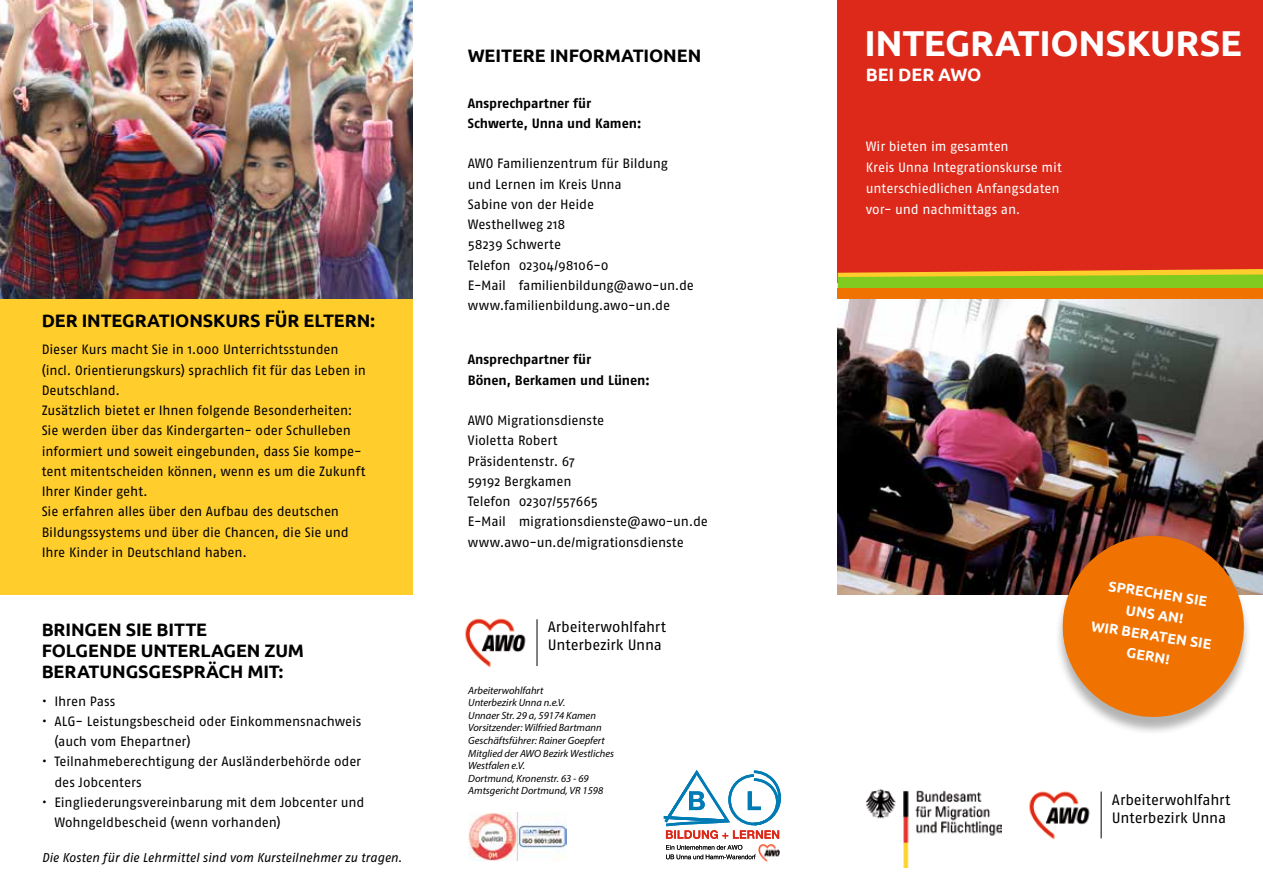
<style>
.page{position:relative;width:1263px;height:893px;background:#fff}
.page>*{position:absolute;margin:0;border:0;box-sizing:border-box;transform-origin:0 0}
.t1{font:700 36px "Ubuntu";letter-spacing:-.01em;color:#fff}
.t2{font:700 18px/21px "Ubuntu";letter-spacing:-.005em;color:#000}
.t3{font:700 18px "Ubuntu";letter-spacing:-.01em;color:#fff}
.t4{font:15px/18px "Fago No";letter-spacing:-.01em;color:#000}
.t5{font:700 14.25px/21px "Ubuntu";color:#fff;text-align:center}
.t6{font:13.5px/20.2px "Fago No";letter-spacing:-.01em;color:#000}
.t7{font:13.5px/21px "Fago No";letter-spacing:-.005em;color:#fff}
.t8{font:700 13.5px/20.2px "Fago No";letter-spacing:-.005em;color:#000}
.t9{font:italic 12.75px "Fago No";letter-spacing:-.015em;color:#000}
.t10{font:italic 10.5px/12.6px "Myriad Pro";color:#000}
</style>
<div class="page">
<img style="left:838px;top:298px;width:425px;height:297px">
<div style="left:838px;top:0;width:425px;height:283px;background:#dc291a"></div>
<svg style="left:838px;top:269px;width:425px;height:19px;background:#aaba21"></svg>
<img style="left:468px;top:812px;width:98px;height:49px">
<img style="left:758px;top:844px;width:21px;height:18px">
<div style="left:0;top:298px;width:412px;height:297px;background:#ffcd2c"></div>
<img style="left:866px;top:789px;width:135px;height:79px">
<hr style="left:1101px;top:791px;width:1px;height:47px;background:#000">
<img style="left:1029px;top:791px;width:61px;height:49px">
<hr style="left:537px;top:619px;width:1px;height:47px;background:#000">
<img style="left:465px;top:618px;width:61px;height:50px">
<div style="left:838px;top:288px;width:425px;height:10px;background:#f07200"></div>
<svg style="left:666px;top:845px;width:89px;height:14px"></svg>
<svg style="left:664px;top:770px;width:117px;height:69px"></svg>
<div style="left:1054px;top:538px;width:198px;height:198px;background:#000;opacity:.3"></div>
<svg style="left:1056px;top:529px;width:194px;height:195px;background:#d77d30"></svg>
<img style="left:0;top:0;width:412px;height:298px">
<h2 class="t2" style="left:42px;top:309px;width:335px">DER INTEGRATIONSKURS FÜR ELTERN:</h2>
<p class="t6" style="left:42px;top:339px;width:326px">Dieser Kurs macht Sie in 1.000 Unterrichtsstunden (incl. Orientierungskurs) sprachlich fit für das Leben in Deutschland.<br>Zusätzlich bietet er Ihnen folgende Besonderheiten:<br>Sie werden über das Kindergarten- oder Schulleben informiert und soweit eingebunden, dass Sie kompe&shy;tent mitentscheiden können, wenn es um die Zukunft Ihrer Kinder geht.<br>Sie erfahren alles über den Aufbau des deutschen Bildungssystems und über die Chancen, die Sie und Ihre Kinder in Deutschland haben.</p>
<h2 class="t2" style="left:42px;top:619px;width:264px">BRINGEN SIE BITTE<br>FOLGENDE UNTERLAGEN ZUM<br>BERATUNGSGESPRÄCH MIT:</h2>
<p class="t6" style="left:42px;top:691px;width:75px">• Ihren Pass</p>
<p class="t6" style="left:54px;top:711px;width:309px;text-indent:-13px">• ALG- Leistungsbescheid oder Einkommensnachweis (auch vom Ehepartner)</p>
<p class="t6" style="left:54px;top:751px;width:308px;text-indent:-13px">• Teilnahmeberechtigung der Ausländerbehörde oder des Jobcenters</p>
<p class="t6" style="left:54px;top:792px;width:312px;text-indent:-13px">• Eingliederungsvereinbarung mit dem Jobcenter und<br>Wohngeldbescheid (wenn vorhanden)</p>
<p class="t9" style="left:42px;top:850px;width:362px">Die Kosten für die Lehrmittel sind vom Kursteilnehmer zu tragen.</p>
<h2 class="t2" style="left:468px;top:45px;width:235px">WEITERE INFORMATIONEN</h2>
<p class="t8" style="left:468px;top:93px;width:175px">Ansprechpartner für<br>Schwerte, Unna und Kamen:</p>
<p class="t6" style="left:468px;top:154px;width:228px">AWO Familienzentrum für Bildung und Lernen im Kreis Unna<br>Sabine von der Heide<br>Westhellweg 218<br>58239 Schwerte<br>Telefon 02304/98106-0<br>E-Mail familienbildung@awo-un.de www.familienbildung.awo-un.de</p>
<p class="t8" style="left:468px;top:349px;width:184px">Ansprechpartner für<br>Bönen, Berkamen und Lünen:</p>
<p class="t6" style="left:468px;top:410px;width:242px">AWO Migrationsdienste<br>Violetta Robert<br>Präsidentenstr. 67<br>59192 Bergkamen<br>Telefon 02307/557665<br>E-Mail migrationsdienste@awo-un.de www.awo-un.de/migrationsdienste</p>
<p class="t4" style="left:548px;top:618px;width:120px">Arbeiterwohlfahrt<br>Unterbezirk Unna</p>
<p class="t10" style="left:468px;top:684px;width:147px">Arbeiterwohlfahrt<br>Unterbezirk Unna n.e.V.<br>Unnaer Str. 29 a, 59174 Kamen<br>Vorsitzender: Wilfried Bartmann<br>Geschäftsführer: Rainer Goepfert<br>Mitglied der AWO Bezirk Westliches<br>Westfalen e.V.<br>Dortmund, Kronenstr. 63 - 69<br>Amtsgericht Dortmund, VR 1598</p>
<h1 class="t1" style="left:865px;top:22px;width:379px">INTEGRATIONSKURSE</h1>
<h2 class="t3" style="left:866px;top:63px;width:117px">BEI DER AWO</h2>
<p class="t7" style="left:866px;top:136px;width:198px">Wir bieten im gesamten<br>Kreis Unna Integrationskurse mit unterschiedlichen Anfangsdaten vor- und nachmittags an.</p>
<p class="t5" style="left:1099px;top:573px;width:123px;rotate:9deg">SPRECHEN SIE<br>UNS AN!<br>WIR BERATEN SIE<br>GERN!</p>
<p class="t4" style="left:1112px;top:790px;width:120px">Arbeiterwohlfahrt<br>Unterbezirk Unna</p>
</div>
